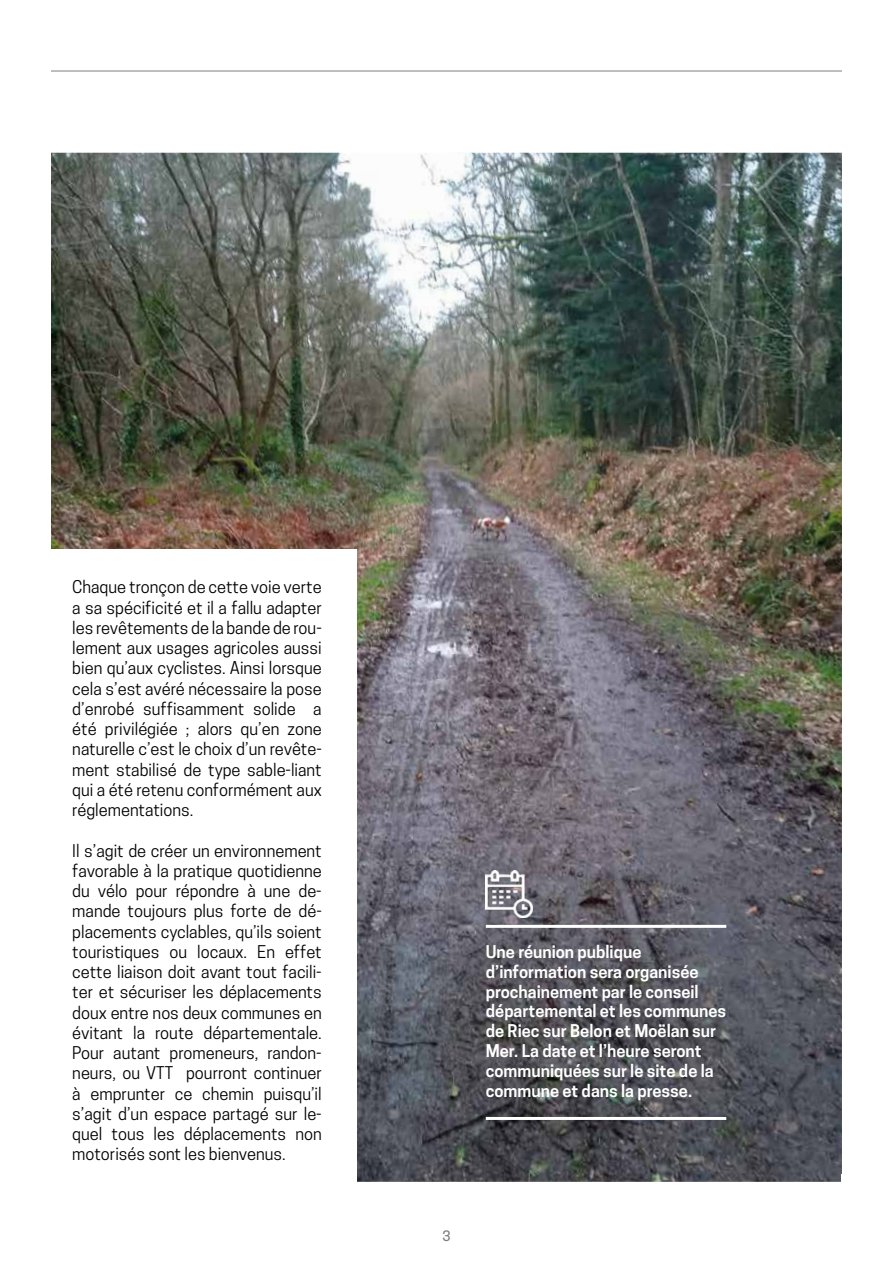
<style>
.page{position:relative;width:893px;height:1263px;background:#fff}
.page>*{position:absolute;margin:0;border:0;box-sizing:border-box;transform-origin:0 0}
.t1{font:16.5px/20.2px "Cooper Hewitt";color:#000;text-align:justify}
.t2{font:600 16.5px/19.8px "Cooper Hewitt";color:#fff}
.t3{font:500 13.5px "Cooper Hewitt";color:#807f7a}
</style>
<div class="page">
<img style="left:51px;top:153px;width:791px;height:1029px">
<div style="left:43px;top:549px;width:314px;height:666px;background:#fff"></div>
<hr style="left:51px;top:71px;width:791px;height:1px;background:#807f7a">
<hr style="left:486px;top:925px;width:240px;height:3px;background:#fff">
<hr style="left:486px;top:1117px;width:240px;height:3px;background:#fff">
<img style="left:486px;top:870px;width:47px;height:47px">
<p class="t1" style="left:72px;top:577px;width:251px">Chaque tronçon de cette voie verte a sa spécificité et il a fallu adapter les revêtements de la bande de rou&shy;lement aux usages agricoles aussi bien qu’aux cyclistes. Ainsi lorsque cela s’est avéré nécessaire la pose d’enrobé suffisamment solide a été privilégiée ; alors qu’en zone naturelle c’est le choix d’un revête&shy;ment stabilisé de type sable-liant qui a été retenu conformément aux réglementations.</p>
<p class="t1" style="left:72px;top:840px;width:251px">Il s’agit de créer un environnement favorable à la pratique quotidienne du vélo pour répondre à une de&shy;mande toujours plus forte de dé&shy;placements cyclables, qu’ils soient touristiques ou locaux. En effet cette liaison doit avant tout facili&shy;ter et sécuriser les déplacements doux entre nos deux communes en évitant la route départementale.<br>Pour autant promeneurs, randon&shy;neurs, ou VTT pourront continuer à emprunter ce chemin puisqu’il s’agit d’un espace partagé sur le&shy;quel tous les déplacements non motorisés sont les bienvenus.</p>
<p class="t2" style="left:486px;top:942px;width:242px">Une réunion publique d’information sera organisée prochainement par le conseil départemental et les communes de Riec sur Belon et Moëlan sur<br>Mer. La date et l’heure seront communiquées sur le site de la commune et dans la presse.</p>
<p class="t3" style="left:442px;top:1228px;width:10px">3</p>
</div>
